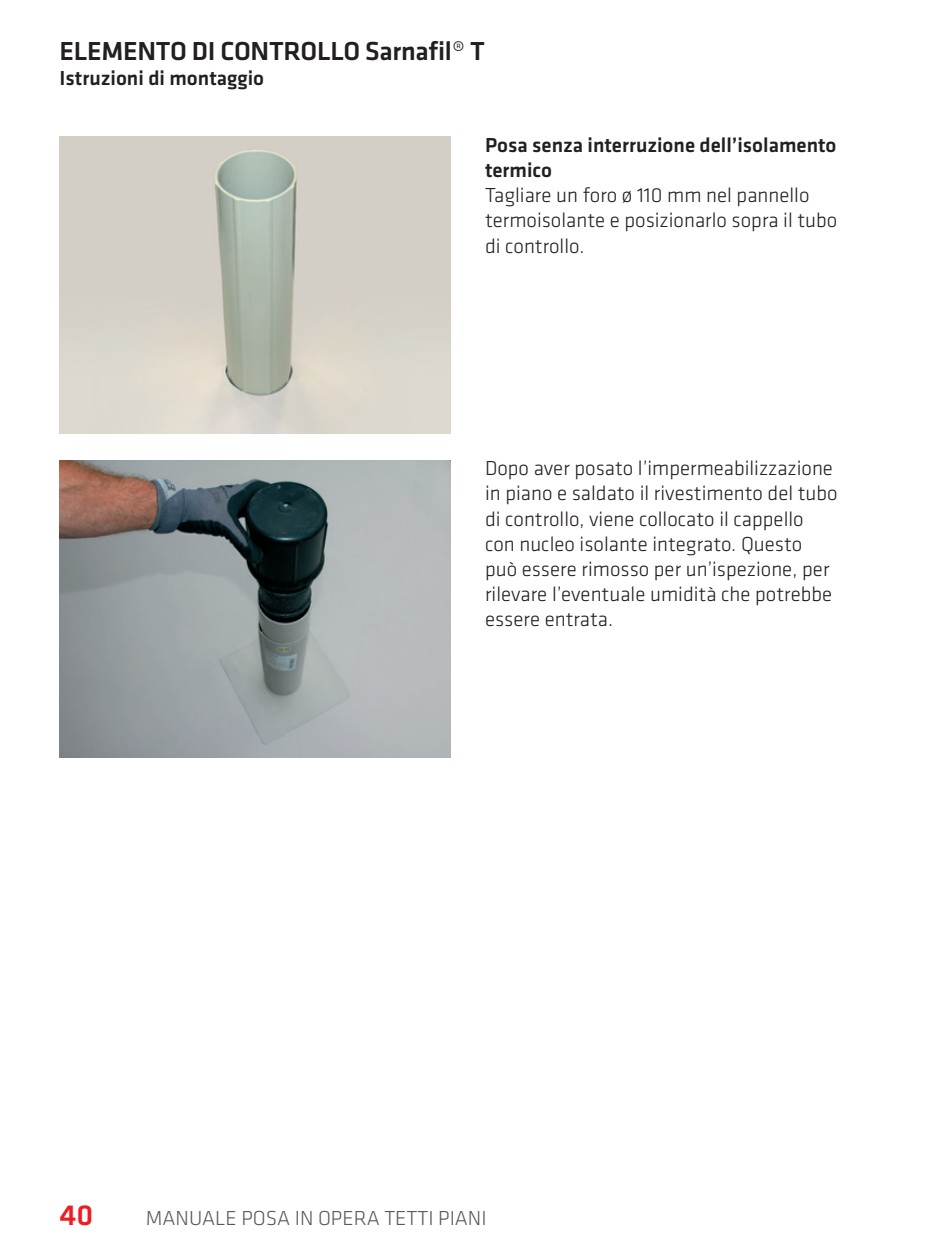
<style>
.page{position:relative;width:936px;height:1259px;background:#fff}
.page>*{position:absolute;margin:0;border:0;box-sizing:border-box;transform-origin:0 0}
.t1{font:500 30px "Klavika";color:#ee1d23}
.t2{font:500 27px "Klavika";letter-spacing:-.01em;color:#231f20}
.t3{font:300 21px/25.2px "Klavika";color:#231f20}
.t4{font:500 21px/25.2px "Klavika";color:#231f20}
.t5{font:300 21px "Klavika";color:#57585a}
.s1{font-weight:300}
</style>
<div class="page">
<img style="left:60px;top:461px;width:391px;height:296px">
<img style="left:60px;top:136px;width:391px;height:297px">
<p class="t2" style="left:60px;top:33px;width:427px">ELEMENTO DI CONTROLLO Sarnafil<span class="s1">®</span> T</p>
<p class="t4" style="left:60px;top:65px;width:206px">Istruzioni di montaggio</p>
<p class="t4" style="left:485px;top:132px;width:353px">Posa senza interruzione dell’isolamento termico</p>
<p class="t3" style="left:485px;top:182px;width:354px">Tagliare un foro ø 110 mm nel pannello termoisolante e posizionarlo sopra il tubo di controllo.</p>
<p class="t3" style="left:485px;top:455px;width:354px">Dopo aver posato l’impermeabilizzazione in piano e saldato il rivestimento del tubo di controllo, viene collocato il cappello con nucleo isolante integrato. Questo può essere rimosso per un’ispezione, per rilevare l’eventuale umidità che potrebbe essere entrata.</p>
<h1 class="t1" style="left:60px;top:1194px;width:35px">40</h1>
<p class="t5" style="left:146px;top:1205px;width:342px">MANUALE POSA IN OPERA TETTI PIANI</p>
</div>
